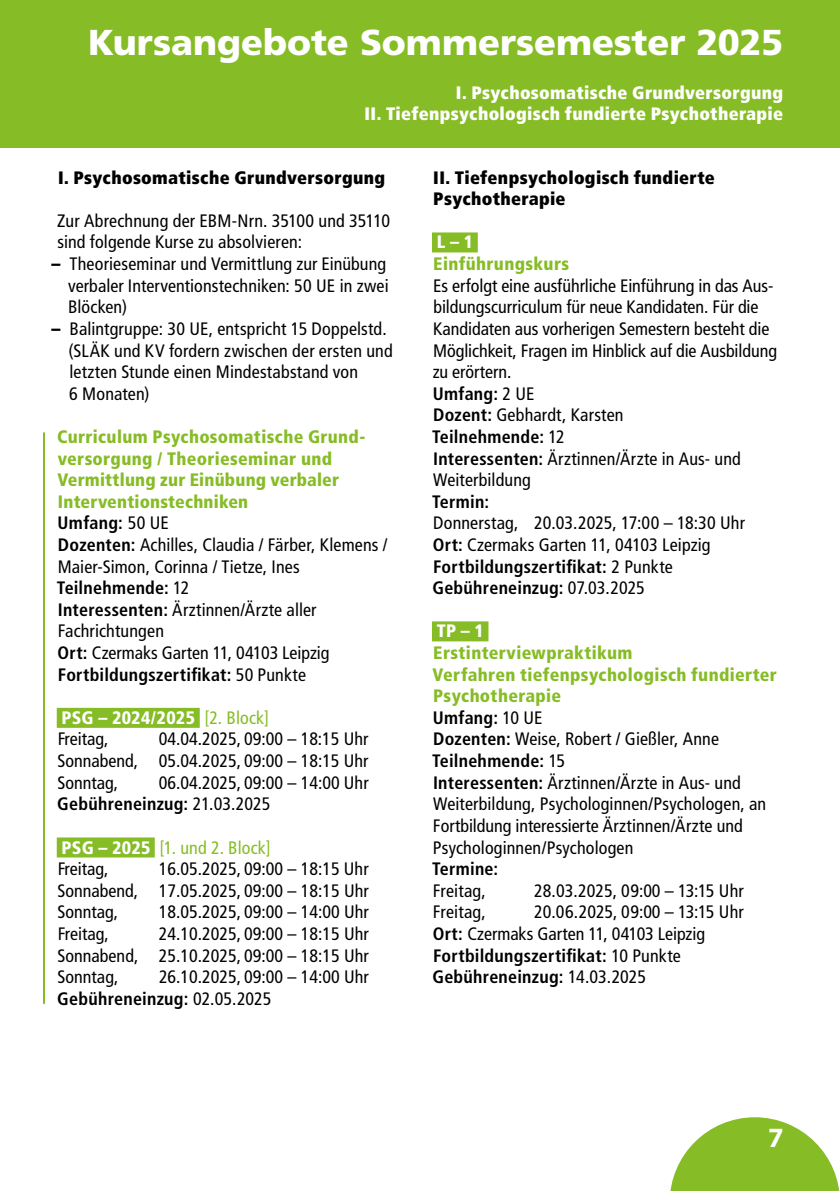
<style>
.page{position:relative;width:840px;height:1191px;background:#fff}
.page>*{position:absolute;margin:0;border:0;box-sizing:border-box;transform-origin:0 0}
.t1{font:900 36px "Frutiger LT Std";color:#fff}
.t2{font:700 28px "Myriad Pro";color:#fff}
.t3{font:condensed 18px/21.6px "Frutiger LT Std";letter-spacing:.005em;color:#000}
.t4{font:900 condensed 18px/21.6px "Frutiger LT Std";letter-spacing:.02em;color:#fff;text-align:right}
.t5{font:900 condensed 18px/21.6px "Frutiger LT Std";letter-spacing:.02em;color:#000}
.t6{font:900 condensed 18px/21.6px "Frutiger LT Std";letter-spacing:.02em;color:#fff}
.t7{font:condensed 18px/21.6px "Frutiger LT Std";color:#86bc25}
.t8{font:900 condensed 18px "Frutiger LT Std";letter-spacing:.02em;color:#86bc25}
.t9{font:700 condensed 18px "Frutiger LT Std";letter-spacing:.015em;color:#000}
.s1{font-weight:900}
.s2{font-weight:900;color:#86bc25}
.s3{font-weight:700}
.s4{font-weight:400;color:#86bc25}
.s5{font-weight:400;color:#000}
.s6{font-weight:900;color:#fff}
.s7{color:#000}
</style>
<div class="page">
<div style="left:0;top:0;width:839px;height:147px;background:#86bc25"></div>
<svg style="left:670px;top:1117px;width:169px;height:74px"></svg>
<div style="left:57px;top:708px;width:143px;height:20px;background:#86bc25"></div>
<div style="left:57px;top:837px;width:98px;height:20px;background:#86bc25"></div>
<div style="left:432px;top:232px;width:45px;height:20px;background:#86bc25"></div>
<div style="left:432px;top:621px;width:56px;height:20px;background:#86bc25"></div>
<hr style="left:43px;top:432px;width:2px;height:571px;background:#86bc25">
<h1 class="t1" style="left:88px;top:21px;width:696px">Kursangebote Sommersemester 2025</h1>
<p class="t4" style="left:364px;top:81px;width:420px">I. Psychosomatische Grundversorgung<br>II. Tiefenpsychologisch fundierte Psychotherapie</p>
<p class="t5" style="left:58px;top:166px;width:328px">I. Psychosomatische Grundversorgung</p>
<p class="t3" style="left:57px;top:210px;width:334px">Zur Abrechnung der EBM-Nrn. 35100 und 35110 sind folgende Kurse zu absolvieren:</p>
<p class="t3" style="left:68px;top:253px;width:322px;text-indent:-17px"><span class="s1">–</span> Theorieseminar und Vermittlung zur Einübung verbaler Interventionstechniken: 50 UE in zwei<br>Blöcken)</p>
<p class="t3" style="left:69px;top:318px;width:325px;text-indent:-17px"><span class="s1">–</span> Balintgruppe: 30 UE, entspricht 15 Doppelstd. (SLÄK und KV fordern zwischen der ersten und letzten Stunde einen Mindestabstand von<br>6 Monaten)</p>
<p class="t3" style="left:57px;top:426px;width:332px"><span class="s2">Curriculum Psychosomatische Grund&shy;versorgung / Theorieseminar und<br>Vermittlung zur Einübung verbaler<br>Interventionstechniken<br></span><span class="s3">Umfang:</span> 50 UE<br><span class="s3">Dozenten:</span> Achilles, Claudia / Färber, Klemens /<br>Maier-Simon, Corinna / Tietze, Ines<br><span class="s3">Teilnehmende:</span> 12<br><span class="s3">Interessenten:</span> Ärztinnen/Ärzte aller<br>Fachrichtungen<br><span class="s3">Ort:</span> Czermaks Garten 11, 04103 Leipzig<br><span class="s3">Fortbildungszertifikat:</span> 50 Punkte</p>
<p class="t6" style="left:58px;top:706px;width:213px">PSG – 2024/2025 <span class="s4">[2. Block]<br></span><span class="s5">Freitag,</span></p>
<p class="t3" style="left:57px;top:728px;width:312px;text-align:justify;text-indent:101px">04.04.2025, 09:00 – 18:15 Uhr Sonnabend, 05.04.2025, 09:00 – 18:15 Uhr Sonntag,</p>
<p class="t3" style="left:57px;top:771px;width:313px;text-indent:102px">06.04.2025, 09:00 – 14:00 Uhr<br><span class="s3">Gebühreneinzug:</span> 21.03.2025</p>
<p class="t7" style="left:58px;top:836px;width:214px"><span class="s6">PSG – 2025</span> [1. und 2. Block]<br><span class="s7">Freitag,</span></p>
<p class="t3" style="left:57px;top:858px;width:312px;text-align:justify;text-indent:101px">16.05.2025, 09:00 – 18:15 Uhr Sonnabend, 17.05.2025, 09:00 – 18:15 Uhr Sonntag,</p>
<p class="t3" style="left:159px;top:901px;width:211px">18.05.2025, 09:00 – 14:00 Uhr</p>
<p class="t3" style="left:58px;top:923px;width:312px;text-align:justify;text-indent:101px">24.10.2025, 09:00 – 18:15 Uhr Sonnabend, 25.10.2025, 09:00 – 18:15 Uhr Sonntag,</p>
<p class="t3" style="left:58px;top:923px;width:52px">Freitag,</p>
<p class="t3" style="left:57px;top:966px;width:313px;text-indent:102px">26.10.2025, 09:00 – 14:00 Uhr<br><span class="s3">Gebühreneinzug:</span> 02.05.2025</p>
<p class="t5" style="left:433px;top:166px;width:283px">II. Tiefenpsychologisch fundierte<br>Psychotherapie</p>
<p class="t6" style="left:436px;top:231px;width:38px">L – 1</p>
<p class="t8" style="left:433px;top:253px;width:137px">Einführungskurs</p>
<p class="t3" style="left:432px;top:275px;width:346px">Es erfolgt eine ausführliche Einführung in das Aus&shy;bildungscurriculum für neue Kandidaten. Für die Kandidaten aus vorherigen Semestern besteht die Möglichkeit, Fragen im Hinblick auf die Ausbildung zu erörtern.<br><span class="s3">Umfang:</span> 2 UE<br><span class="s3">Dozent:</span> Gebhardt, Karsten<br><span class="s3">Teilnehmende:</span> 12<br><span class="s3">Interessenten:</span> Ärztinnen/Ärzte in Aus- und Weiterbildung</p>
<p class="t9" style="left:432px;top:491px;width:59px">Termin:</p>
<p class="t3" style="left:432px;top:512px;width:314px">Donnerstag, 20.03.2025, 17:00 – 18:30 Uhr <span class="s3">Ort:</span> Czermaks Garten 11, 04103 Leipzig <span class="s3">Fortbildungszertifikat:</span> 2 Punkte <span class="s3">Gebühreneinzug:</span> 07.03.2025</p>
<p class="t6" style="left:436px;top:620px;width:49px">TP – 1</p>
<p class="t3" style="left:432px;top:642px;width:346px"><span class="s2">Erstinterviewpraktikum<br>Verfahren tiefenpsychologisch fundierter Psychotherapie<br></span><span class="s3">Umfang:</span> 10 UE<br><span class="s3">Dozenten:</span> Weise, Robert / Gießler, Anne <span class="s3">Teilnehmende:</span> 15<br><span class="s3">Interessenten:</span> Ärztinnen/Ärzte in Aus- und Weiterbildung, Psychologinnen/Psychologen, an Fortbildung interessierte Ärztinnen/Ärzte und Psychologinnen/Psychologen</p>
<p class="t9" style="left:432px;top:858px;width:68px">Termine:</p>
<p class="t3" style="left:433px;top:879px;width:54px">Freitag,</p>
<p class="t3" style="left:534px;top:879px;width:211px">28.03.2025, 09:00 – 13:15 Uhr</p>
<p class="t3" style="left:433px;top:901px;width:54px">Freitag,</p>
<p class="t3" style="left:432px;top:901px;width:313px;text-indent:102px">20.06.2025, 09:00 – 13:15 Uhr <span class="s3">Ort:</span> Czermaks Garten 11, 04103 Leipzig <span class="s3">Fortbildungszertifikat:</span> 10 Punkte <span class="s3">Gebühreneinzug:</span> 14.03.2025</p>
<h2 class="t2" style="left:767px;top:1119px;width:17px">7</h2>
</div>
